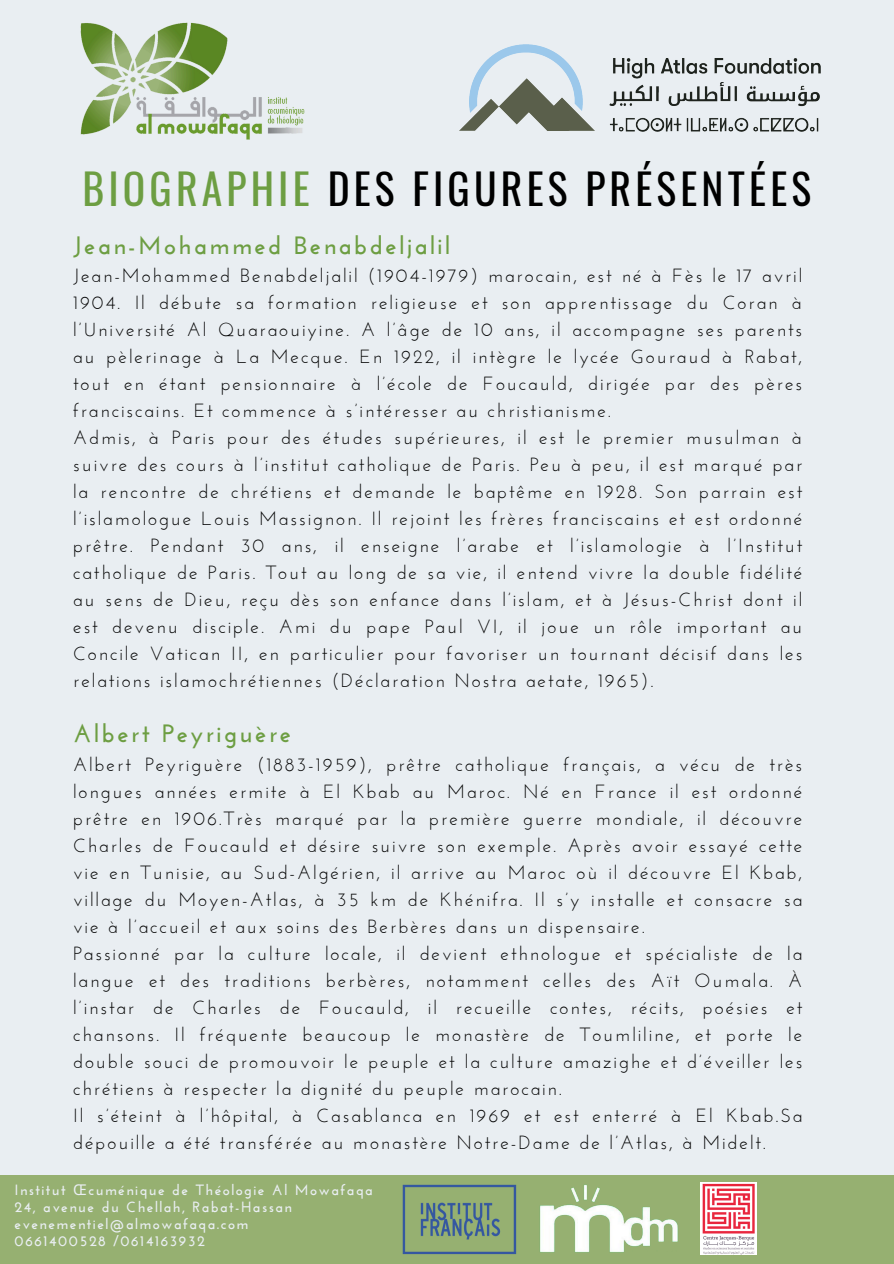
<style>
.page{position:relative;width:894px;height:1264px;background:#fff}
.page>*{position:absolute;margin:0;border:0;box-sizing:border-box;transform-origin:0 0}
.t1{font:41.7px "Oswald";letter-spacing:.1em;color:#000}
.t2{font:700 25.05px "Josefin Sans";letter-spacing:.1em;color:#6d9e42}
.t3{font:19.05px/27px "Josefin Sans";letter-spacing:.1em;color:#000}
.t4{font:700 14.85px "Josefin Sans";letter-spacing:.1em;color:#e9eef2}
.s1{color:#6d9e42}
.s2{font-family:"Noto Sans";font-weight:400}
</style>
<div class="page">
<div style="left:0;top:0;width:893px;height:1263px;background:#e9eef2"></div>
<div style="left:0;top:1174px;width:893px;height:89px;background:#96b071"></div>
<img style="left:402px;top:1184px;width:114px;height:70px">
<img style="left:540px;top:1185px;width:138px;height:68px">
<img style="left:700px;top:1182px;width:56px;height:72px">
<img style="left:80px;top:22px;width:225px;height:118px">
<img style="left:459px;top:44px;width:361px;height:87px">
<p class="t1" style="left:82px;top:157px;width:730px"><span class="s1">BIOGRAPHIE</span> DES FIGURES PRÉSENTÉES</p>
<h2 class="t2" style="left:73px;top:235px;width:378px">Jean-Mohammed Benabdeljalil</h2>
<h2 class="t3" style="left:73px;top:264px;width:730px">Jean-Mohammed Benabdeljalil (1904-1979) marocain, est né à Fès le 17 avril 1904. Il débute sa formation religieuse et son apprentissage du Coran à l’Université Al Quaraouiyine. A l’âge de 10 ans, il accompagne ses parents au pèlerinage à La Mecque. En 1922, il intègre le lycée Gouraud à Rabat, tout en étant pensionnaire à l’école de Foucauld, dirigée par des pères franciscains. Et commence à s’intéresser au christianisme.<br>Admis, à Paris pour des études supérieures, il est le premier musulman à suivre des cours à l’institut catholique de Paris. Peu à peu, il est marqué par la rencontre de chrétiens et demande le baptême en 1928. Son parrain est l’islamologue Louis Massignon. Il rejoint les frères franciscains et est ordonné prêtre. Pendant 30 ans, il enseigne l’arabe et l’islamologie à l’Institut catholique de Paris. Tout au long de sa vie, il entend vivre la double fidélité au sens de Dieu, reçu dès son enfance dans l’islam, et à Jésus-Christ dont il est devenu disciple. Ami du pape Paul VI, il joue un rôle important au Concile Vatican II, en particulier pour favoriser un tournant décisif dans les relations islamochrétiennes (Déclaration Nostra aetate, 1965).</h2>
<p class="t2" style="left:73px;top:723px;width:219px">Albert Peyriguère</p>
<p class="t3" style="left:73px;top:752px;width:730px">Albert Peyriguère (1883-1959), prêtre catholique français, a vécu de très longues années ermite à El Kbab au Maroc. Né en France il est ordonné prêtre en 1906.Très marqué par la première guerre mondiale, il découvre Charles de Foucauld et désire suivre son exemple. Après avoir essayé cette vie en Tunisie, au Sud-Algérien, il arrive au Maroc où il découvre El Kbab, village du Moyen-Atlas, à 35 km de Khénifra. Il s’y installe et consacre sa vie à l’accueil et aux soins des Berbères dans un dispensaire.<br>Passionné par la culture locale, il devient ethnologue et spécialiste de la langue et des traditions berbères, notamment celles des Aït Oumala. À l’instar de Charles de Foucauld, il recueille contes, récits, poésies et chansons. Il fréquente beaucoup le monastère de Toumliline, et porte le double souci de promouvoir le peuple et la culture amazighe et d’éveiller les chrétiens à respecter la dignité du peuple marocain.<br>Il s’éteint à l’hôpital, à Casablanca en 1969 et est enterré à El Kbab.Sa dépouille a été transférée au monastère Notre-Dame de l’Atlas, à Midelt.</p>
<p class="t4" style="left:14px;top:1183px;width:359px">Institut <span class="s2">Œ</span>cuménique de Théologie Al Mowafaqa</p>
<p class="t4" style="left:14px;top:1200px;width:279px">24, avenue du Chellah, Rabat-Hassan</p>
<h1 class="t4" style="left:14px;top:1217px;width:235px">evenementiel@almowafaqa.com</h1>
<h2 class="t4" style="left:14px;top:1234px;width:192px">0661400528 /0614163932</h2>
</div>
